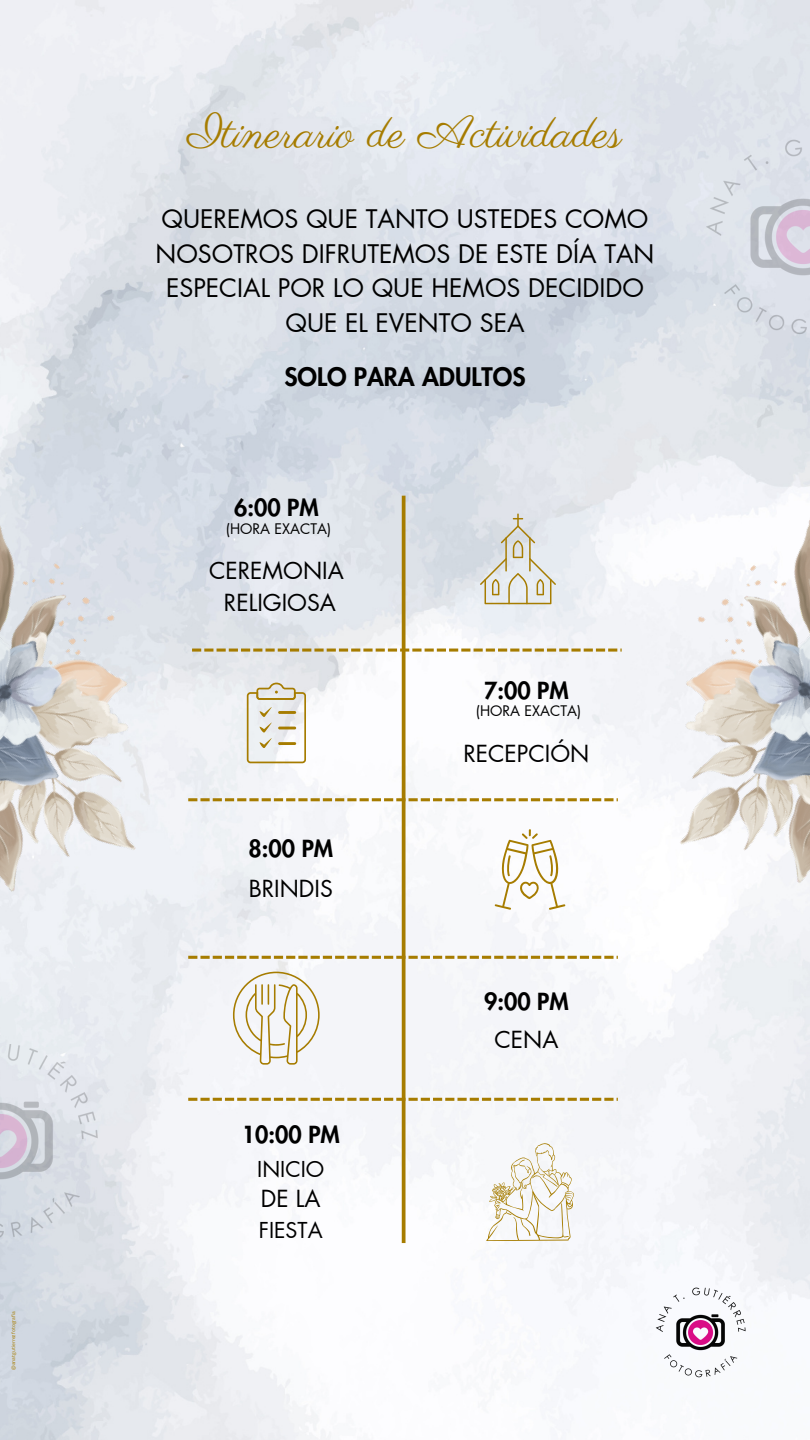
<style>
.page{position:relative;width:810px;height:1440px;background:#fff}
.page>*{position:absolute;margin:0;border:0;box-sizing:border-box;transform-origin:0 0}
.t1{font:46px "Parisienne";color:#a67c00}
.t2{font:25px/34.5px "Futura LT Pro";color:#000;text-align:center}
.t3{font:800 25px "Futura LT Pro";color:#000}
.t4{font:23px/31.5px "Futura LT Pro";color:#000;text-align:center}
.t5{font:800 23px "Futura LT Pro";color:#000}
.t6{font:21.4px "Futura LT Pro";color:#000}
.t7{font:14.3px "Futura LT Pro";color:#000}
.t8{font:4.9px "Canva Sans";color:#a67c00}
</style>
<div class="page">
<img style="left:0;top:0;width:810px;height:1440px">
<img style="left:0;top:428px;width:242px;height:539px">
<img style="left:575px;top:432px;width:235px;height:524px">
<svg style="left:480px;top:514px;width:76px;height:90px"></svg>
<svg style="left:247px;top:683px;width:59px;height:80px"></svg>
<hr style="left:278px;top:742px;width:18px;height:3px;background:#a67c00">
<svg style="left:495px;top:829px;width:70px;height:81px"></svg>
<svg style="left:233px;top:972px;width:86px;height:93px"></svg>
<svg style="left:486px;top:1143px;width:88px;height:98px"></svg>
<svg style="left:192px;top:649px;width:430px;height:3px"></svg>
<svg style="left:188px;top:798px;width:430px;height:3px"></svg>
<svg style="left:188px;top:956px;width:430px;height:3px"></svg>
<svg style="left:188px;top:1098px;width:430px;height:3px"></svg>
<svg style="left:402px;top:496px;width:4px;height:747px;fill:#a67c00"></svg>
<img style="left:653px;top:1285px;width:95px;height:95px">
<img style="left:700px;top:134px;width:110px;height:205px">
<img style="left:0;top:1039px;width:102px;height:204px">
<p class="t8" style="left:10px;top:1370px;width:60px;rotate:-90deg">@anatgutierrezfotografia</p>
<h1 class="t1" style="left:188px;top:105px;width:436px">Itinerario de Actividades</h1>
<p class="t2" style="left:156px;top:203px;width:500px">QUEREMOS QUE TANTO USTEDES COMO<br>NOSOTROS DIFRUTEMOS DE ESTE DÍA TAN<br>ESPECIAL POR LO QUE HEMOS DECIDIDO<br>QUE EL EVENTO SEA</p>
<p class="t3" style="left:284px;top:365px;width:243px">SOLO PARA ADULTOS</p>
<p class="t5" style="left:234px;top:497px;width:86px">6:00 PM</p>
<p class="t7" style="left:226px;top:522px;width:107px">(HORA EXACTA)</p>
<p class="t4" style="left:209px;top:556px;width:136px">CEREMONIA<br>RELIGIOSA</p>
<p class="t5" style="left:249px;top:838px;width:86px">8:00 PM</p>
<p class="t4" style="left:249px;top:874px;width:86px">BRINDIS</p>
<p class="t5" style="left:242px;top:1124px;width:99px">10:00 PM</p>
<p class="t6" style="left:257px;top:1160px;width:69px">INICIO</p>
<p class="t4" style="left:261px;top:1184px;width:61px">DE LA</p>
<p class="t6" style="left:259px;top:1221px;width:65px">FIESTA</p>
<p class="t5" style="left:484px;top:680px;width:86px">7:00 PM</p>
<p class="t4" style="left:463px;top:739px;width:128px">RECEPCIÓN</p>
<p class="t7" style="left:476px;top:705px;width:107px">(HORA EXACTA)</p>
<p class="t5" style="left:484px;top:991px;width:86px">9:00 PM</p>
<p class="t4" style="left:494px;top:1025px;width:66px">CENA</p>
</div>
